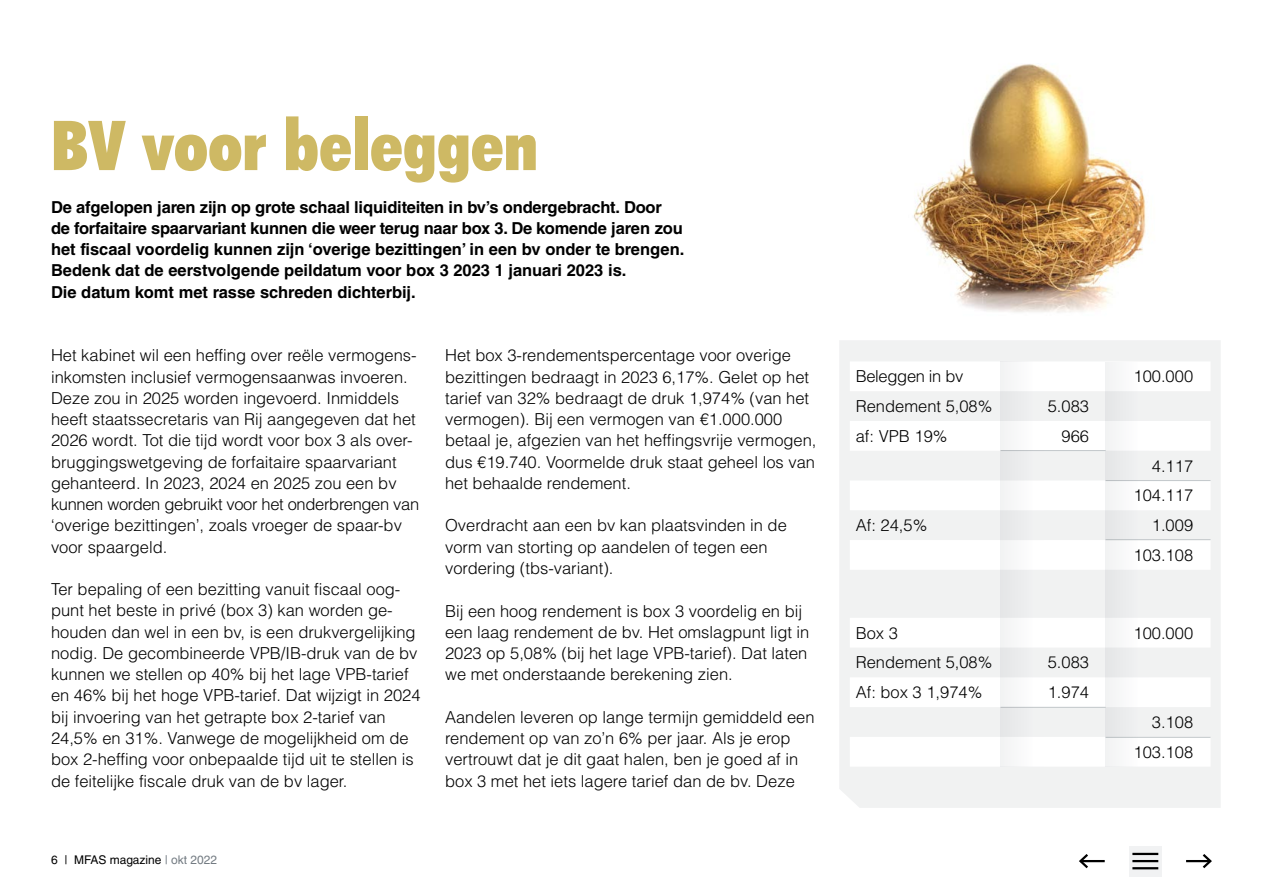
<style>
.page{position:relative;width:1263px;height:893px;background:#fff}
.page>*{position:absolute;margin:0;border:0;box-sizing:border-box;transform-origin:0 0}
.t1{font:900 condensed 69px "Futura BT";color:#ceb964}
.t2{font:300 16.5px/21.3px "Helvetica LT Std";color:#000}
.t3{font:700 16.5px/21.3px "Helvetica LT Std";letter-spacing:-.01em;color:#000}
.t4{font:300 16.5px "Helvetica LT Std";letter-spacing:-.02em;color:#000}
.t5{font:12px "Helvetica LT Std";color:#000}
.s1{color:#737b82}
</style>
<div class="page">
<div style="left:839px;top:340px;width:382px;height:468px;background:#f1f2f2"></div>
<hr style="left:1186px;top:860px;width:24px;height:2px;background:#000">
<svg style="left:1200px;top:854px;width:12px;height:15px"></svg>
<hr style="left:1080px;top:860px;width:25px;height:2px;background:#000">
<svg style="left:1079px;top:854px;width:11px;height:15px"></svg>
<svg style="left:1129px;top:846px;width:33px;height:30px"></svg>
<hr style="left:1132px;top:853px;width:26px;height:2px;background:#000">
<hr style="left:1132px;top:860px;width:26px;height:2px;background:#000">
<hr style="left:1132px;top:867px;width:26px;height:2px;background:#000">
<svg style="left:850px;top:361px;width:360px;height:406px"></svg>
<hr style="left:1000px;top:450px;width:105px;height:1px;background:#c2c7ca">
<hr style="left:1000px;top:707px;width:105px;height:1px;background:#c2c7ca">
<hr style="left:1105px;top:480px;width:105px;height:1px;background:#c2c7ca">
<hr style="left:1105px;top:539px;width:105px;height:1px;background:#c2c7ca">
<hr style="left:1105px;top:737px;width:105px;height:1px;background:#c2c7ca">
<div style="left:1000px;top:362px;width:43px;height:405px;background:linear-gradient(to right,#ebeced,#fafafa)"></div>
<div style="left:1105px;top:362px;width:43px;height:404px;background:linear-gradient(to right,#ebeced,#fafafa)"></div>
<img style="left:913px;top:64px;width:233px;height:249px">
<h1 class="t1" style="left:51px;top:104px;width:488px">BV voor beleggen</h1>
<p class="t3" style="left:51px;top:196px;width:635px">De afgelopen jaren zijn op grote schaal liquiditeiten in bv’s ondergebracht. Door de forfaitaire spaarvariant kunnen die weer terug naar box 3. De komende jaren zou het fiscaal voordelig kunnen zijn ‘overige bezittingen’ in een bv onder te brengen.<br>Bedenk dat de eerstvolgende peildatum voor box 3 2023 1 januari 2023 is.<br>Die datum komt met rasse schreden dichterbij.</p>
<p class="t2" style="left:51px;top:345px;width:370px">Het kabinet wil een heffing over reële vermogens&shy;inkomsten inclusief vermogensaanwas invoeren.<br>Deze zou in 2025 worden ingevoerd. Inmiddels heeft staatssecretaris van Rij aangegeven dat het 2026 wordt. Tot die tijd wordt voor box 3 als over&shy;bruggingswetgeving de forfaitaire spaarvariant gehanteerd. In 2023, 2024 en 2025 zou een bv kunnen worden gebruikt voor het onderbrengen van ‘overige bezittingen’, zoals vroeger de spaar-bv voor spaargeld.</p>
<p class="t2" style="left:51px;top:579px;width:371px">Ter bepaling of een bezitting vanuit fiscaal oog&shy;punt het beste in privé (box 3) kan worden ge&shy;houden dan wel in een bv, is een drukvergelijking nodig. De gecombineerde VPB/IB-druk van de bv kunnen we stellen op 40% bij het lage VPB-tarief en 46% bij het hoge VPB-tarief. Dat wijzigt in 2024 bij invoering van het getrapte box 2-tarief van 24,5% en 31%. Vanwege de mogelijkheid om de box 2-heffing voor onbepaalde tijd uit te stellen is de feitelijke fiscale druk van de bv lager.</p>
<p class="t2" style="left:445px;top:345px;width:373px">Het box 3-rendementspercentage voor overige bezittingen bedraagt in 2023 6,17%. Gelet op het tarief van 32% bedraagt de druk 1,974% (van het vermogen). Bij een vermogen van €1.000.000 betaal je, afgezien van het heffingsvrije vermogen, dus €19.740. Voormelde druk staat geheel los van het behaalde rendement.</p>
<p class="t2" style="left:445px;top:515px;width:343px">Overdracht aan een bv kan plaatsvinden in de vorm van storting op aandelen of tegen een vordering (tbs-variant).</p>
<p class="t2" style="left:445px;top:600px;width:366px">Bij een hoog rendement is box 3 voordelig en bij een laag rendement de bv. Het omslagpunt ligt in 2023 op 5,08% (bij het lage VPB-tarief). Dat laten we met onderstaande berekening zien.</p>
<p class="t2" style="left:445px;top:706px;width:371px">Aandelen leveren op lange termijn gemiddeld een rendement op van zo’n 6% per jaar. Als je erop vertrouwt dat je dit gaat halen, ben je goed af in box 3 met het iets lagere tarief dan de bv. Deze</p>
<p class="t5" style="left:51px;top:853px;width:168px">6 | MFAS magazine <span class="s1">| okt 2022</span></p>
<p class="t4" style="left:856px;top:366px;width:109px">Beleggen in bv</p>
<p class="t2" style="left:1133px;top:366px;width:61px">100.000</p>
<p class="t2" style="left:856px;top:395px;width:138px">Rendement 5,08%</p>
<p class="t2" style="left:1048px;top:395px;width:43px">5.083</p>
<p class="t2" style="left:856px;top:425px;width:93px">af: VPB 19%</p>
<p class="t2" style="left:1061px;top:425px;width:29px">966</p>
<p class="t2" style="left:1133px;top:451px;width:61px;line-height:29.7px;text-align:right">4.117<br>104.117</p>
<p class="t2" style="left:856px;top:514px;width:73px">Af: 24,5%</p>
<p class="t2" style="left:1133px;top:510px;width:61px;line-height:29.7px;text-align:right">1.009<br>103.108</p>
<p class="t2" style="left:856px;top:622px;width:44px">Box 3</p>
<p class="t2" style="left:1133px;top:622px;width:61px">100.000</p>
<p class="t2" style="left:856px;top:652px;width:138px">Rendement 5,08%</p>
<p class="t2" style="left:1048px;top:652px;width:43px">5.083</p>
<p class="t2" style="left:856px;top:681px;width:128px">Af: box 3 1,974%</p>
<p class="t2" style="left:1048px;top:681px;width:43px">1.974</p>
<p class="t2" style="left:1133px;top:707px;width:61px;line-height:29.7px;text-align:right">3.108<br>103.108</p>
</div>
